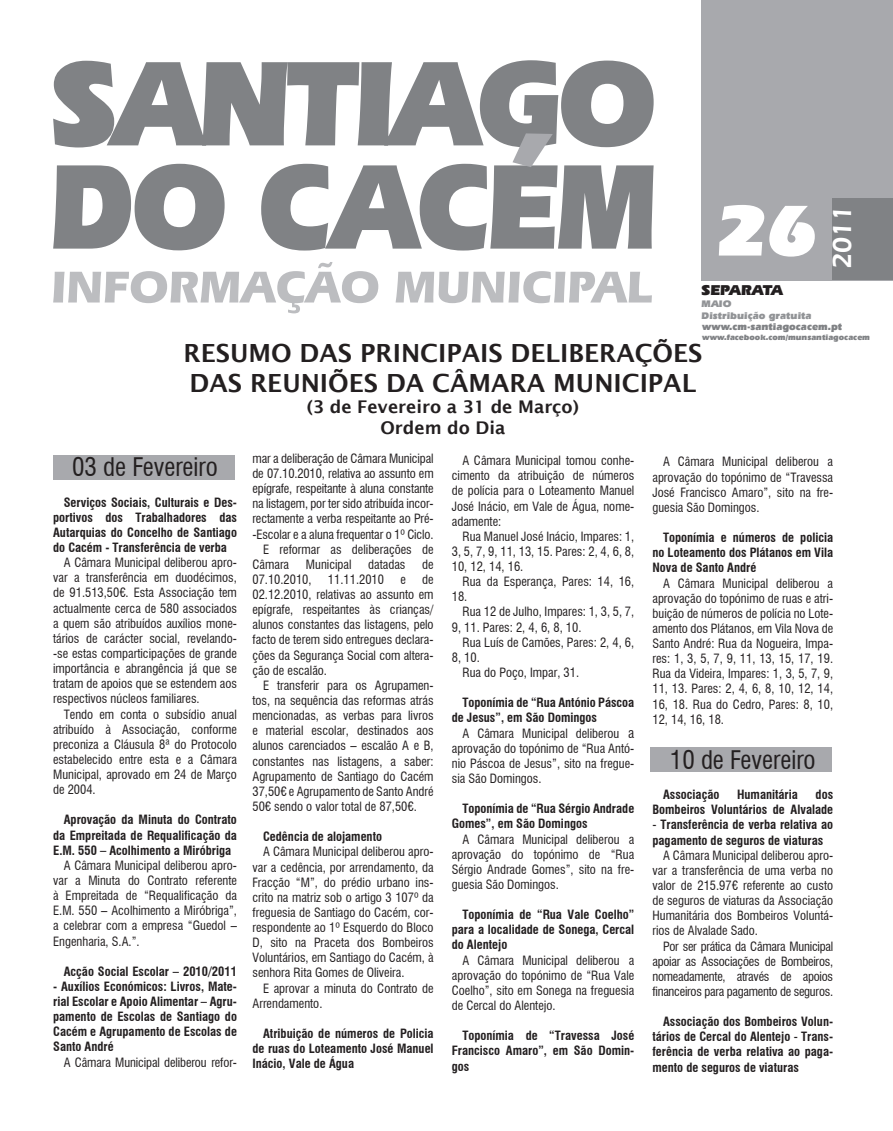
<style>
.page{position:relative;width:893px;height:1131px;background:#fff}
.page>*{position:absolute;margin:0;border:0;box-sizing:border-box;transform-origin:0 0}
.t1{font:900 75px "Eras IT Cby BT";color:#fff}
.t2{font:600 27.5px "Eras IT Cby BT";color:#fff}
.t3{font:600 25px/30px "Lucida Sans";color:#231f20}
.t4{font:condensed 25px "Swiss 721 BT";color:#231f20}
.t5{font:600 17.5px/21px "Lucida Sans";color:#231f20;text-align:center}
.t6{font:900 15px "Eras IT Cby BT";color:#231f20}
.t7{font:condensed 12.5px/15.1px "Swiss 721 BT";color:#231f20;text-align:justify}
.t8{font:700 condensed 12.5px/15.1px "Swiss 721 BT";color:#231f20;text-align:justify}
.t9{font:900 10px/12px "Eras IT Cby BT";color:#919396}
.t10{font:900 10px "Eras IT Cby BT";color:#808285}
.t11{font:900 8.12px "Eras IT Cby BT";color:#808285}
.s1{font-size:13.75px}
.s2{font-weight:400}
</style>
<div class="page">
<div style="left:650px;top:747px;width:182px;height:25px;background:#a8a9ad"></div>
<div style="left:53px;top:455px;width:182px;height:25px;background:#a8a9ad"></div>
<div style="left:702px;top:0;width:191px;height:280px;background:#a8a9ad"></div>
<div style="left:833px;top:198px;width:60px;height:82px;background:#808285"></div>
<svg style="left:53px;top:60px;width:601px;height:87px;fill:#808285"></svg>
<svg style="left:53px;top:164px;width:601px;height:86px;fill:#808285"></svg>
<svg style="left:512px;top:133px;width:41px;height:34px"></svg>
<svg style="left:53px;top:262px;width:599px;height:51px"></svg>
<h1 class="t1" style="left:717px;top:183px;width:101px">26</h1>
<h2 class="t2" style="left:825px;top:269px;width:66px;rotate:-90deg">2011</h2>
<p class="t6" style="left:702px;top:280px;width:83px">SEPARATA</p>
<p class="t9" style="left:702px;top:297px;width:111px">MAIO<br>Distribuição gratuita</p>
<p class="t10" style="left:702px;top:320px;width:142px">www.cm-santiagocacem.pt</p>
<p class="t11" style="left:702px;top:332px;width:169px">www.facebook.com/munsantiagocacem</p>
<h3 class="t3" style="left:183px;top:338px;width:520px">RESUMO DAS PRINCIPAIS DELIBERAÇÕES<br>DAS REUNIÕES DA CÂMARA MUNICIPAL</h3>
<h3 class="t5" style="left:307px;top:396px;width:274px">(3 de Fevereiro a 31 de Março)<br>Ordem do Dia</h3>
<h3 class="t4" style="left:72px;top:452px;width:147px">03 de Fevereiro</h3>
<p class="t8" style="left:53px;top:494px;width:185px;text-indent:11px">Serviços Sociais, Culturais e Des&shy;portivos dos Trabalhadores das Autarquias do Concelho de Santiago do Cacém - Transferência de verba</p>
<p class="t7" style="left:53px;top:555px;width:185px;text-indent:11px">A Câmara Municipal deliberou apro&shy;var a transferência em duodécimos, de 91.513,50€. Esta Associação tem actualmente cerca de 580 associados a quem são atribuídos auxílios mone&shy;tários de carácter social, revelando--se estas comparticipações de grande importância e abrangência já que se tratam de apoios que se estendem aos respectivos núcleos familiares.</p>
<p class="t7" style="left:53px;top:706px;width:185px;text-indent:11px">Tendo em conta o subsídio anual atribuído à Associação, conforme preconiza a Cláusula 8ª do Protocolo estabelecido entre esta e a Câmara Municipal, aprovado em 24 de Março de 2004.</p>
<p class="t8" style="left:53px;top:812px;width:185px;text-indent:11px">Aprovação da Minuta do Contrato da Empreitada de Requalificação da E.M. 550 – Acolhimento a Miróbriga</p>
<p class="t7" style="left:53px;top:857px;width:185px;text-indent:11px">A Câmara Municipal deliberou apro&shy;var a Minuta do Contrato referente à Empreitada de “Requalificação da E.M. 550 – Acolhimento a Miróbriga”, a celebrar com a empresa “Guedol – Engenharia, S.A.”.</p>
<p class="t8" style="left:64px;top:963px;width:175px">Acção Social Escolar – 2010/2011</p>
<p class="t8" style="left:53px;top:978px;width:185px">- Auxílios Económicos: Livros, Mate&shy;rial Escolar e Apoio Alimentar – Agru&shy;pamento de Escolas de Santiago do Cacém e Agrupamento de Escolas de Santo André</p>
<p class="t7" style="left:64px;top:1054px;width:175px">A Câmara Municipal deliberou refor-</p>
<p class="t7" style="left:252px;top:450px;width:183px">mar a deliberação de Câmara Municipal</p>
<p class="t7" style="left:252px;top:466px;width:183px">de 07.10.2010, relativa ao assunto em</p>
<p class="t7" style="left:252px;top:481px;width:183px">epígrafe, respeitante à aluna constante</p>
<p class="t7" style="left:252px;top:496px;width:183px">na listagem, por ter sido atribuída incor-</p>
<p class="t7" style="left:252px;top:511px;width:183px">rectamente a verba respeitante ao Pré-</p>
<p class="t7" style="left:252px;top:526px;width:183px">-Escolar e a aluna frequentar o 1º Ciclo.</p>
<p class="t7" style="left:263px;top:541px;width:172px">E reformar as deliberações de</p>
<p class="t7" style="left:252px;top:556px;width:38px">Câmara</p>
<p class="t7" style="left:306px;top:556px;width:47px">Municipal</p>
<p class="t7" style="left:368px;top:556px;width:39px">datadas</p>
<p class="t7" style="left:422px;top:556px;width:13px">de</p>
<p class="t7" style="left:252px;top:571px;width:61px">07.10.2010,</p>
<p class="t7" style="left:328px;top:571px;width:58px">11.11.2010</p>
<p class="t7" style="left:400px;top:571px;width:7px">e</p>
<p class="t7" style="left:252px;top:571px;width:183px;text-indent:170px">de 02.12.2010, relativas ao assunto em epígrafe, respeitantes às crianças/ alunos constantes das listagens, pelo facto de terem sido entregues declara&shy;ções da Segurança Social com altera&shy;ção de escalão.</p>
<p class="t7" style="left:252px;top:677px;width:183px;text-indent:11px">E transferir para os Agrupamen&shy;tos, na sequência das reformas atrás mencionadas, as verbas para livros e material escolar, destinados aos alunos carenciados – escalão A e B, constantes nas listagens, a saber:<br>Agrupamento de Santiago do Cacém 37,50€ e Agrupamento de Santo André 50€ sendo o valor total de 87,50€.</p>
<p class="t8" style="left:263px;top:829px;width:120px">Cedência de alojamento</p>
<p class="t7" style="left:252px;top:844px;width:183px;text-indent:11px">A Câmara Municipal deliberou apro&shy;var a cedência, por arrendamento, da Fracção “M”, do prédio urbano ins&shy;crito na matriz sob o artigo 3 107º da freguesia de Santiago do Cacém, cor&shy;respondente ao 1º Esquerdo do Bloco D, sito na Praceta dos Bombeiros Voluntários, em Santiago do Cacém, à senhora Rita Gomes de Oliveira.</p>
<p class="t7" style="left:252px;top:980px;width:183px;text-indent:11px">E aprovar a minuta do Contrato de<br>Arrendamento.</p>
<p class="t8" style="left:252px;top:1025px;width:183px;text-indent:11px">Atribuição de números de Policia de ruas do Loteamento José Manuel Inácio, Vale de Água</p>
<p class="t7" style="left:452px;top:453px;width:184px;text-indent:11px">A Câmara Municipal tomou conhe&shy;cimento da atribuição de números de polícia para o Loteamento Manuel José Inácio, em Vale de Água, nome&shy;adamente:</p>
<p class="t7" style="left:452px;top:528px;width:184px;text-indent:11px">Rua Manuel José Inácio, Impares: 1, 3, 5, 7, 9, 11, 13, 15. Pares: 2, 4, 6, 8, 10, 12, 14, 16.</p>
<p class="t7" style="left:452px;top:574px;width:184px;text-indent:11px">Rua da Esperança, Pares: 14, 16,<br>18.</p>
<p class="t7" style="left:452px;top:604px;width:184px;text-indent:11px">Rua 12 de Julho, Impares: 1, 3, 5, 7,<br>9, 11. Pares: 2, 4, 6, 8, 10.</p>
<p class="t7" style="left:462px;top:634px;width:173px">Rua Luís de Camões, Pares: 2, 4, 6,</p>
<p class="t7" style="left:452px;top:649px;width:30px">8, 10.</p>
<p class="t7" style="left:462px;top:665px;width:118px">Rua do Poço, Impar, 31.</p>
<p class="t8" style="left:452px;top:695px;width:184px;text-indent:11px">Toponímia de “Rua António Páscoa de Jesus”, em São Domingos</p>
<p class="t7" style="left:452px;top:725px;width:184px;text-indent:11px">A Câmara Municipal deliberou <span class="s1">a </span>aprovação do topónimo de “Rua Antó&shy;nio Páscoa de Jesus”, sito na fregue&shy;sia São Domingos.</p>
<p class="t8" style="left:452px;top:801px;width:184px;text-indent:11px">Toponímia de “Rua Sérgio Andrade<br>Gomes”, em São Domingos</p>
<p class="t7" style="left:452px;top:831px;width:184px;text-indent:11px">A Câmara Municipal deliberou a aprovação do topónimo de “Rua Sérgio Andrade Gomes”, sito na fre&shy;guesia São Domingos.</p>
<p class="t8" style="left:452px;top:907px;width:184px;text-indent:11px">Toponímia de “Rua Vale Coelho” para a localidade de Sonega, Cercal do Alentejo</p>
<p class="t7" style="left:452px;top:952px;width:184px;text-indent:11px">A Câmara Municipal deliberou a aprovação do topónimo de “Rua Vale Coelho”, sito em Sonega na freguesia de Cercal do Alentejo.</p>
<p class="t8" style="left:452px;top:1028px;width:184px;text-indent:11px">Toponímia de “Travessa José Francisco Amaro”, em São Domin&shy;gos</p>
<p class="t7" style="left:652px;top:454px;width:182px;text-indent:11px">A Câmara Municipal deliberou a aprovação do topónimo de “Travessa José Francisco Amaro”, sito na fre&shy;guesia São Domingos.</p>
<p class="t8" style="left:652px;top:530px;width:182px;text-indent:11px">Toponímia e números de policia no Loteamento dos Plátanos em Vila Nova de Santo André</p>
<p class="t7" style="left:652px;top:575px;width:182px;text-indent:11px">A Câmara Municipal deliberou a aprovação do topónimo de ruas e atri&shy;buição de números de polícia no Lote&shy;amento dos Plátanos, em Vila Nova de Santo André: Rua da Nogueira, Impa&shy;res: 1, 3, 5, 7, 9, 11, 13, 15, 17, 19.<br>Rua da Videira, Impares: 1, 3, 5, 7, 9, 11, 13. Pares: 2, 4, 6, 8, 10, 12, 14, 16, 18. Rua do Cedro, Pares: 8, 10, 12, 14, 16, 18.</p>
<h3 class="t4" style="left:670px;top:744px;width:147px">10 de Fevereiro</h3>
<p class="t8" style="left:663px;top:787px;width:58px">Associação</p>
<p class="t8" style="left:737px;top:787px;width:62px">Humanitária</p>
<p class="t8" style="left:652px;top:787px;width:182px;text-align:right">dos<br>Bombeiros Voluntários de Alvalade</p>
<p class="t8" style="left:652px;top:817px;width:182px"><span class="s2">-</span> Transferência de verba relativa ao pagamento de seguros de viaturas</p>
<p class="t7" style="left:652px;top:847px;width:182px;text-indent:11px">A Câmara Municipal deliberou apro&shy;var a transferência de uma verba no valor de 215.97€ referente ao custo de seguros de viaturas da Associação Humanitária dos Bombeiros Voluntá&shy;rios de Alvalade Sado.</p>
<p class="t7" style="left:652px;top:938px;width:182px;text-indent:11px">Por ser prática da Câmara Municipal apoiar as Associações de Bombeiros, nomeadamente, através de apoios financeiros para pagamento de seguros.</p>
<p class="t8" style="left:652px;top:1013px;width:182px;text-indent:11px">Associação dos Bombeiros Volun&shy;tários de Cercal do Alentejo <span class="s2">-</span> Trans&shy;ferência de verba relativa ao paga&shy;mento de seguros de viaturas</p>
</div>
